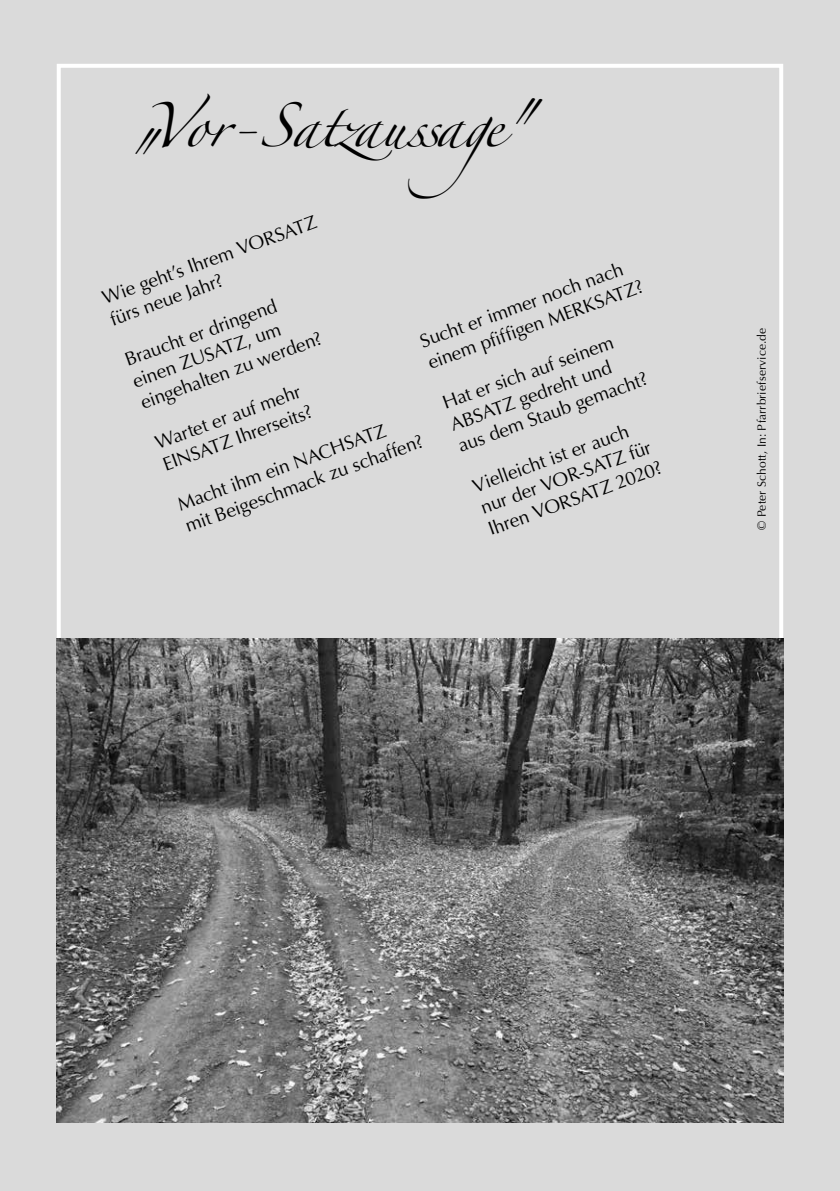
<style>
.page{position:relative;width:840px;height:1191px;background:#fff}
.page>*{position:absolute;margin:0;border:0;box-sizing:border-box;transform-origin:0 0}
.t1{font:40px "Zapfino";letter-spacing:-.01em;color:#000}
.t2{font:19px/22.8px "Optima";color:#000}
.t3{font:12px "Optima";letter-spacing:.015em;color:#000}
</style>
<div class="page">
<div style="left:0;top:0;width:839px;height:1191px;background:#dadada"></div>
<div style="left:57px;top:64px;width:725px;height:579px;border:4px solid #fff"></div>
<img style="left:57px;top:639px;width:725px;height:484px">
<h1 class="t1" style="left:146px;top:108px;width:403px">Vor-Satzaussage"</h1>
<h1 class="t1" style="left:119px;top:138px;width:34px">"</h1>
<p class="t2" style="left:99px;top:288px;width:228px;rotate:-20deg">Wie geht’s Ihrem VORSATZ fürs neue Jahr?</p>
<p class="t2" style="left:416px;top:331px;width:229px;rotate:-20deg">Sucht er immer noch nach einem pfi ffi gen MERKSATZ?</p>
<p class="t2" style="left:122px;top:349px;width:193px;rotate:-20deg">Braucht er dringend einen ZUSATZ, um eingehalten zu werden?</p>
<p class="t2" style="left:439px;top:393px;width:201px;rotate:-20deg">Hat er sich auf seinem<br>ABSATZ gedreht und aus dem Staub gemacht?</p>
<p class="t2" style="left:152px;top:433px;width:159px;rotate:-20deg">Wartet er auf mehr<br>EINSATZ Ihrerseits?</p>
<p class="t2" style="left:469px;top:476px;width:185px;rotate:-20deg">Vielleicht ist er auch nur der VOR-SATZ für<br>Ihren VORSATZ 2020?</p>
<p class="t2" style="left:174px;top:494px;width:253px;rotate:-20deg">Macht ihm ein NACHSATZ<br>mit Beigeschmack zu schaffen?</p>
<p class="t3" style="left:754px;top:530px;width:203px;rotate:-90deg">© Peter Schott, In: Pfarrbriefservice.de</p>
</div>
